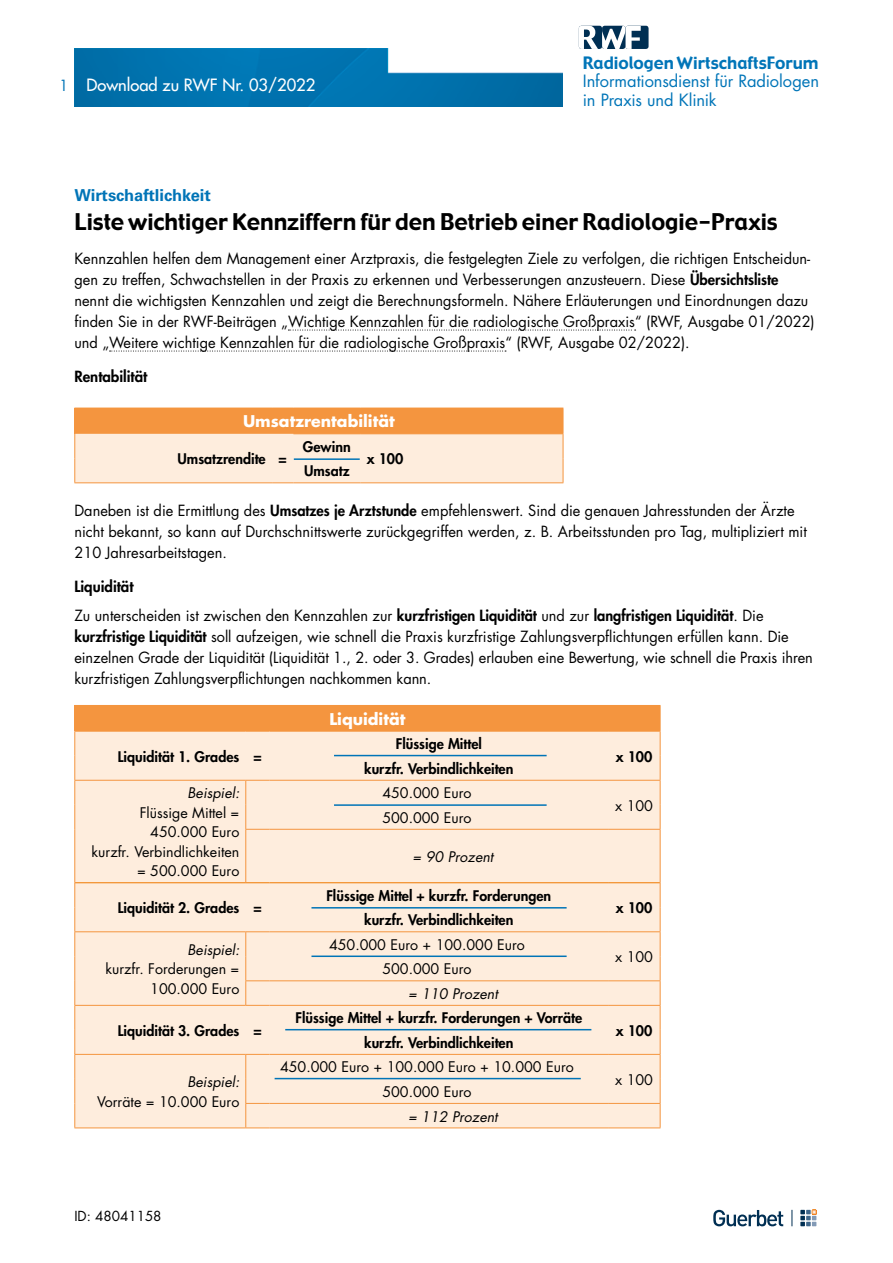
<style>
.page{position:relative;width:893px;height:1263px;background:#fff}
.page>*{position:absolute;margin:0;border:0;box-sizing:border-box;transform-origin:0 0}
.t1{font:22.5px "Gadget";color:#000}
.t2{font:16.65px "Gadget";color:#0075b8}
.t3{font:16.5px/18.8px "Futura Std";letter-spacing:-.005em;color:#0075b8}
.t4{font:500 16.5px "Futura Std";color:#fff}
.t5{font:700 16.5px "Univers LT Std";color:#0074b7}
.t6{font:700 15.75px "Futura Std";color:#fff}
.t7{font:15px/21px "Futura Std";color:#000}
.t8{font:800 15px/28.7px "Futura Std";color:#000}
.t9{font:15px "Futura Std";color:#0074b7}
.t10{font:800 14.25px "Futura Std";color:#000}
.t11{font:14.25px/19.5px "Futura Std";color:#000;text-align:right}
.t12{font:italic 14.25px "Futura Std";color:#000}
.t13{font:13.5px "Futura Std";color:#000}
.s1{font-weight:800}
.s2{font-weight:400}
</style>
<div class="page">
<svg style="left:713px;top:1210px;width:70px;height:16px"></svg>
<svg style="left:792px;top:1210px;width:1px;height:16px"></svg>
<svg style="left:800px;top:1210px;width:16px;height:16px"></svg>
<div style="left:625px;top:26px;width:24px;height:23px;background:#002f53;border-radius:3px"></div>
<svg style="left:579px;top:26px;width:62px;height:23px"></svg>
<img style="left:74px;top:49px;width:489px;height:57px">
<svg style="left:288px;top:330px;width:348px;height:1px"></svg>
<svg style="left:110px;top:351px;width:396px;height:1px"></svg>
<svg style="left:74px;top:408px;width:490px;height:75px;background:#facda4"></svg>
<hr style="left:293px;top:433px;width:67px;height:1px;background:#f4953f">
<hr style="left:293px;top:482px;width:67px;height:1px;background:#f4953f">
<div style="left:75px;top:705px;width:585px;height:26px;background:#f4953f"></div>
<div style="left:75px;top:732px;width:585px;height:395px;background:#feeddd"></div>
<hr style="left:74px;top:705px;width:172px;height:1px;background:#f4953f">
<hr style="left:660px;top:830px;width:1px;height:53px;background:#f4953f">
<hr style="left:74px;top:1127px;width:172px;height:1px;background:#f4953f">
<hr style="left:608px;top:780px;width:52px;height:1px;background:#f4953f">
<svg style="left:660px;top:706px;width:1px;height:123px"></svg>
<hr style="left:74px;top:731px;width:172px;height:1px;background:#f4953f">
<hr style="left:608px;top:731px;width:52px;height:1px;background:#f4953f">
<hr style="left:608px;top:931px;width:52px;height:1px;background:#f4953f">
<hr style="left:608px;top:1054px;width:52px;height:1px;background:#f4953f">
<svg style="left:660px;top:883px;width:1px;height:244px"></svg>
<hr style="left:608px;top:1005px;width:52px;height:1px;background:#f4953f">
<svg style="left:246px;top:882px;width:24px;height:1px"></svg>
<hr style="left:608px;top:882px;width:52px;height:1px;background:#ef7900">
<hr style="left:270px;top:1127px;width:338px;height:1px;background:#f4953f">
<hr style="left:608px;top:1127px;width:52px;height:1px;background:#f4953f">
<hr style="left:74px;top:931px;width:172px;height:1px;background:#f4953f">
<hr style="left:74px;top:1005px;width:172px;height:1px;background:#f4953f">
<hr style="left:74px;top:1054px;width:172px;height:1px;background:#f4953f">
<svg style="left:74px;top:883px;width:1px;height:244px"></svg>
<hr style="left:74px;top:780px;width:172px;height:1px;background:#f4953f">
<svg style="left:74px;top:706px;width:1px;height:123px"></svg>
<hr style="left:74px;top:829px;width:1px;height:54px;background:#f4953f">
<hr style="left:245px;top:830px;width:1px;height:52px;background:#f4953f">
<hr style="left:75px;top:882px;width:171px;height:1px;background:#ef7900">
<hr style="left:270px;top:882px;width:338px;height:1px;background:#ef7900">
<svg style="left:246px;top:731px;width:24px;height:1px"></svg>
<hr style="left:270px;top:731px;width:338px;height:1px;background:#f4953f">
<hr style="left:270px;top:829px;width:338px;height:1px;background:#f4953f">
<hr style="left:608px;top:829px;width:52px;height:1px;background:#f4953f">
<svg style="left:245px;top:780px;width:25px;height:50px"></svg>
<hr style="left:270px;top:780px;width:338px;height:1px;background:#f4953f">
<hr style="left:270px;top:931px;width:338px;height:1px;background:#f4953f">
<svg style="left:245px;top:931px;width:25px;height:75px;background:#fde6d0"></svg>
<hr style="left:270px;top:980px;width:338px;height:1px;background:#f4953f">
<hr style="left:608px;top:980px;width:52px;height:1px;background:#f4953f">
<hr style="left:270px;top:1005px;width:338px;height:1px;background:#f4953f">
<hr style="left:270px;top:1054px;width:338px;height:1px;background:#f4953f">
<svg style="left:245px;top:1054px;width:25px;height:74px;background:#fde6d1"></svg>
<hr style="left:270px;top:1103px;width:338px;height:1px;background:#f4953f">
<hr style="left:608px;top:1103px;width:52px;height:1px;background:#f4953f">
<hr style="left:294px;top:458px;width:66px;height:2px;background:#0074b7">
<hr style="left:334px;top:755px;width:213px;height:1px;background:#0074b7">
<hr style="left:334px;top:804px;width:213px;height:2px;background:#0074b7">
<hr style="left:311px;top:907px;width:256px;height:1px;background:#0074b7">
<hr style="left:311px;top:955px;width:256px;height:2px;background:#0074b7">
<hr style="left:285px;top:1029px;width:306px;height:1px;background:#0074b7">
<hr style="left:275px;top:1078px;width:306px;height:1px;background:#0074b7">
<p class="t9" style="left:59px;top:76px;width:11px">1</p>
<p class="t4" style="left:86px;top:74px;width:230px">Download zu RWF Nr. 03/2022</p>
<p class="t2" style="left:583px;top:52px;width:237px">Radiologen WirtschaftsForum</p>
<p class="t3" style="left:583px;top:72px;width:238px">Informationsdienst für Radiologen in Praxis und Klinik</p>
<p class="t5" style="left:74px;top:186px;width:138px">Wirtschaftlichkeit</p>
<h1 class="t1" style="left:74px;top:207px;width:705px">Liste wichtiger Kennziffern für den Betrieb einer Radiologie-Praxis</h1>
<p class="t7" style="left:74px;top:248px;width:742px">Kennzahlen helfen dem Management einer Arztpraxis, die festgelegten Ziele zu verfolgen, die richtigen Entscheidun&shy;gen zu treffen, Schwachstellen in der Praxis zu erkennen und Verbesserungen anzusteuern. Diese <span class="s1">Übersichtsliste </span>nennt die wichtigsten Kennzahlen und zeigt die Berechnungsformeln. Nähere Erläuterungen und Einordnungen dazu finden Sie in der RWF-Beiträgen „Wichtige Kennzahlen für die radiologische Großpraxis“ (RWF, Ausgabe 01/2022) und „Weitere wichtige Kennzahlen für die radiologische Großpraxis“ (RWF, Ausgabe 02/2022).</p>
<p class="t8" style="left:74px;top:363px;width:74px">Rentabilität</p>
<p class="t6" style="left:243px;top:411px;width:153px">Umsatzrentabilität</p>
<p class="t10" style="left:177px;top:450px;width:111px">Umsatzrendite =</p>
<p class="t10" style="left:303px;top:438px;width:49px">Gewinn</p>
<p class="t10" style="left:367px;top:450px;width:38px">x 100</p>
<p class="t10" style="left:304px;top:462px;width:47px">Umsatz</p>
<p class="t7" style="left:74px;top:500px;width:734px">Daneben ist die Ermittlung des <span class="s1">Umsatzes je Arztstunde</span> empfehlenswert. Sind die genauen Jahresstunden der Ärzte nicht bekannt, so kann auf Durchschnittswerte zurückgegriffen werden, z. B. Arbeitsstunden pro Tag, multipliziert mit<br>210 Jahresarbeitstagen.</p>
<p class="t8" style="left:74px;top:573px;width:691px">Liquidität<br><span class="s2">Zu unterscheiden ist zwischen den Kennzahlen zur</span> kurzfristigen Liquidität <span class="s2">und zur</span> langfristigen Liquidität<span class="s2">. Die</span></p>
<p class="t7" style="left:74px;top:626px;width:740px"><span class="s1">kurzfristige Liquidität</span> soll aufzeigen, wie schnell die Praxis kurzfristige Zahlungsverpflichtungen erfüllen kann. Die einzelnen Grade der Liquidität (Liquidität 1., 2. oder 3. Grades) erlauben eine Bewertung, wie schnell die Praxis ihren kurzfristigen Zahlungsverpflichtungen nachkommen kann.</p>
<p class="t6" style="left:329px;top:708px;width:78px">Liquidität</p>
<p class="t10" style="left:118px;top:747px;width:145px">Liquidität 1. Grades =</p>
<p class="t10" style="left:396px;top:735px;width:88px">Flüssige Mittel</p>
<p class="t10" style="left:616px;top:747px;width:38px">x 100</p>
<p class="t10" style="left:364px;top:759px;width:151px">kurzfr. Verbindlichkeiten</p>
<p class="t12" style="left:188px;top:784px;width:53px">Beispiel:</p>
<p class="t11" style="left:92px;top:803px;width:149px">Flüssige Mittel =<br>450.000 Euro<br>kurzfr. Verbindlichkeiten = 500.000 Euro</p>
<p class="t11" style="left:382px;top:783px;width:91px">450.000 Euro</p>
<p class="t11" style="left:382px;top:808px;width:91px">500.000 Euro</p>
<p class="t12" style="left:413px;top:847px;width:82px">= 90 Prozent</p>
<p class="t11" style="left:615px;top:796px;width:39px">x 100</p>
<p class="t10" style="left:118px;top:899px;width:145px">Liquidität 2. Grades =</p>
<p class="t10" style="left:326px;top:887px;width:226px">Flüssige Mittel + kurzfr. Forderungen</p>
<p class="t10" style="left:364px;top:911px;width:151px">kurzfr. Verbindlichkeiten</p>
<p class="t10" style="left:616px;top:899px;width:38px">x 100</p>
<p class="t12" style="left:188px;top:940px;width:53px">Beispiel:</p>
<p class="t11" style="left:105px;top:959px;width:135px">kurzfr. Forderungen =<br>100.000 Euro</p>
<p class="t11" style="left:329px;top:935px;width:197px">450.000 Euro + 100.000 Euro</p>
<p class="t11" style="left:382px;top:959px;width:91px">500.000 Euro</p>
<p class="t12" style="left:408px;top:984px;width:91px">= 110 Prozent</p>
<p class="t11" style="left:615px;top:947px;width:39px">x 100</p>
<p class="t10" style="left:118px;top:1021px;width:145px">Liquidität 3. Grades =</p>
<p class="t10" style="left:295px;top:1009px;width:288px">Flüssige Mittel + kurzfr. Forderungen + Vorräte</p>
<p class="t10" style="left:364px;top:1034px;width:151px">kurzfr. Verbindlichkeiten</p>
<p class="t10" style="left:616px;top:1021px;width:38px">x 100</p>
<p class="t12" style="left:187px;top:1073px;width:53px">Beispiel:</p>
<p class="t11" style="left:97px;top:1092px;width:144px">Vorräte = 10.000 Euro</p>
<p class="t11" style="left:280px;top:1058px;width:295px">450.000 Euro + 100.000 Euro + 10.000 Euro</p>
<p class="t11" style="left:382px;top:1082px;width:91px">500.000 Euro</p>
<p class="t12" style="left:408px;top:1107px;width:91px">= 112 Prozent</p>
<p class="t11" style="left:615px;top:1070px;width:39px">x 100</p>
<p class="t13" style="left:74px;top:1207px;width:89px">ID: 48041158</p>
</div>
